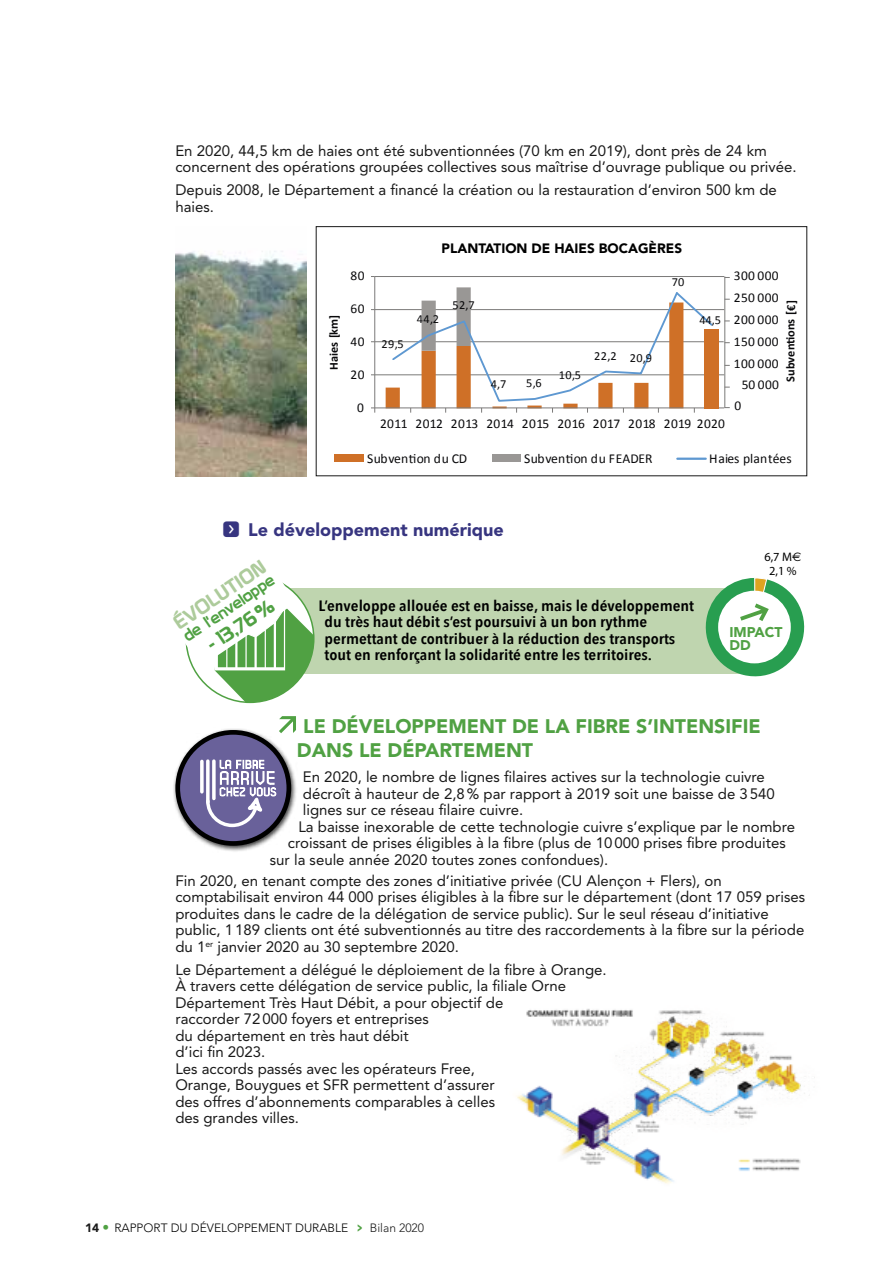
<style>
.page{position:relative;width:893px;height:1263px;background:#fff}
.page>*{position:absolute;margin:0;border:0;box-sizing:border-box;transform-origin:0 0}
.t1{font:900 19.5px/24px "Avenir LT Std";color:#50a143}
.t2{font:19.5px "Prototype";color:#adcb9b}
.t3{font:19.5px "Prototype";color:#50a143}
.t4{font:900 18px "Avenir LT Std";color:#373580}
.t5{font:16.5px "Prototype";color:#50a143}
.t6{font:15px/16.5px "Avenir LT Std";color:#191919}
.t7{font:600 15px/16.5px "Avenir Next Condensed";color:#000;scale:1.15 1}
.t8{font:900 14.1px/12.6px "Avenir LT Std";color:#50a143}
.t9{font:13.65px "Calibri";letter-spacing:.005em;color:#09090b}
.t10{font:900 13.5px "Avenir LT Std";color:#000}
.t11{font:13.35px "Calibri";letter-spacing:.03em;color:#09090b}
.t12{font:12.3px "Calibri";letter-spacing:.03em;color:#09090b}
.t13{font:700 12.3px "Calibri";color:#09090b}
.t14{font:condensed 12.3px/14.4px "Akzidenz Grotesk BE";color:#000;text-align:center}
.t15{font:300 12px "Avenir LT Std";color:#000}
.s1{font-family:"Button Bonus Rounded Negative";font-weight:400;font-size:19.5px}
.s2{font-family:"Euro Sans";font-stretch:normal}
.s3{font-weight:900;color:#191919}
.s4{font-family:"Avenir Next Condensed";font-weight:700;font-size:13.5px;color:#50a143}
.s5{color:#191919}
</style>
<div class="page">
<img style="left:517px;top:1008px;width:298px;height:176px">
<img style="left:175px;top:251px;width:131px;height:225px">
<hr style="left:375px;top:276px;width:349px;height:1px;background:#7b7a79">
<hr style="left:375px;top:309px;width:349px;height:1px;background:#7b7a79">
<hr style="left:375px;top:341px;width:349px;height:1px;background:#7b7a79">
<hr style="left:375px;top:374px;width:349px;height:1px;background:#7b7a79">
<hr style="left:724px;top:276px;width:1px;height:132px;background:#7b7a79">
<hr style="left:374px;top:276px;width:1px;height:132px;background:#7b7a79">
<hr style="left:375px;top:407px;width:349px;height:1px;background:#7b7a79">
<svg style="left:371px;top:407px;width:4px;height:6px"></svg>
<svg style="left:386px;top:287px;width:328px;height:126px"></svg>
<div style="left:335px;top:454px;width:29px;height:8px;background:#cf7027"></div>
<div style="left:492px;top:454px;width:29px;height:8px;background:#999795"></div>
<hr style="left:677px;top:458px;width:29px;height:2px;background:#5e98d1">
<div style="left:705px;top:329px;width:14px;height:79px;background:#cf7027"></div>
<div style="left:316px;top:226px;width:491px;height:250px;border:1px solid #191919"></div>
<div style="left:221px;top:588px;width:531px;height:85px;background:#bfd5af"></div>
<svg style="left:185px;top:582px;width:129px;height:120px"></svg>
<svg style="left:279px;top:716px;width:17px;height:11px"></svg>
<svg style="left:701px;top:578px;width:104px;height:99px"></svg>
<div style="left:172px;top:727px;width:126px;height:125px;background:#000;opacity:.75"></div>
<div style="left:178px;top:732px;width:111px;height:111px;background:#69619a;border-radius:50%"></div>
<div style="left:175px;top:730px;width:116px;height:116px;border:5px solid #000;border-radius:50%"></div>
<svg style="left:200px;top:761px;width:4px;height:31px"></svg>
<svg style="left:206px;top:759px;width:71px;height:70px"></svg>
<p class="t6" style="left:175px;top:143px;width:623px">En 2020, 44,5 km de haies ont été subventionnées (70 km en 2019), dont près de 24 km concernent des opérations groupées collectives sous maîtrise d’ouvrage publique ou privée.</p>
<p class="t6" style="left:175px;top:182px;width:603px">Depuis 2008, le Département a financé la création ou la restauration d’environ 500 km de haies.</p>
<p class="t13" style="left:325px;top:370px;width:57px;rotate:-90deg">Haies [km]</p>
<p class="t10" style="left:442px;top:241px;width:242px">PLANTATION DE HAIES BOCAGÈRES</p>
<p class="t11" style="left:351px;top:266px;width:16px">80</p>
<p class="t12" style="left:672px;top:273px;width:14px">70</p>
<p class="t11" style="left:734px;top:266px;width:46px">300 000</p>
<p class="t11" style="left:351px;top:299px;width:16px">60</p>
<p class="t12" style="left:452px;top:297px;width:24px">52,7</p>
<p class="t12" style="left:417px;top:311px;width:24px">44,2</p>
<p class="t11" style="left:351px;top:332px;width:16px">40</p>
<p class="t12" style="left:381px;top:335px;width:24px">29,5</p>
<p class="t12" style="left:594px;top:348px;width:59px">22,2 20,9</p>
<p class="t11" style="left:351px;top:365px;width:16px">20</p>
<p class="t12" style="left:491px;top:376px;width:17px">4,7</p>
<p class="t12" style="left:526px;top:374px;width:17px">5,6</p>
<p class="t12" style="left:559px;top:366px;width:24px">10,5</p>
<p class="t12" style="left:699px;top:312px;width:23px">44,5</p>
<p class="t11" style="left:734px;top:288px;width:46px">250 000</p>
<p class="t13" style="left:782px;top:382px;width:83px;rotate:-90deg">Subventions [€]</p>
<p class="t11" style="left:734px;top:310px;width:46px">200 000</p>
<p class="t11" style="left:734px;top:332px;width:46px">150 000</p>
<p class="t11" style="left:734px;top:354px;width:46px">100 000</p>
<p class="t11" style="left:742px;top:376px;width:39px">50 000</p>
<p class="t11" style="left:357px;top:398px;width:8px">0</p>
<p class="t11" style="left:734px;top:396px;width:8px">0</p>
<p class="t11" style="left:380px;top:415px;width:346px">2011 2012 2013 2014 2015 2016 2017 2018 2019 2020</p>
<p class="t9" style="left:367px;top:449px;width:102px">Subvention du CD</p>
<p class="t9" style="left:524px;top:449px;width:130px">Subvention du FEADER</p>
<p class="t9" style="left:709px;top:449px;width:84px">Haies plantées</p>
<p class="t4" style="left:221px;top:519px;width:284px"><span class="s1">f</span> Le développement numérique</p>
<h1 class="t2" style="left:169px;top:614px;width:108px;rotate:-34deg">ÉVOLUTION</h1>
<p class="t5" style="left:179px;top:629px;width:108px;rotate:-34deg">de l'enveloppe</p>
<h1 class="t3" style="left:202px;top:637px;width:78px;rotate:-34deg">- 13,76%</h1>
<p class="t7" style="left:325px;top:597px;width:323px;text-indent:-6px">L’enveloppe allouée est en baisse, mais le développement du très haut débit s’est poursuivi à un bon rythme permettant de contribuer à la réduction des transports tout en renforçant la solidarité entre les territoires.</p>
<p class="t14" style="left:764px;top:549px;width:39px">6,7 M<span class="s2">€<br></span>2,1 %</p>
<p class="t8" style="left:729px;top:626px;width:54px">IMPACT<br>DD</p>
<h1 class="t1" style="left:297px;top:714px;width:465px;text-indent:6px">LE DÉVELOPPEMENT DE LA FIBRE S’INTENSIFIE<br>DANS LE DÉPARTEMENT</h1>
<p class="t6" style="left:303px;top:769px;width:463px">En 2020, le nombre de lignes filaires actives sur la technologie cuivre</p>
<p class="t6" style="left:303px;top:785px;width:473px">décroît à hauteur de 2,8% par rapport à 2019 soit une baisse de 3540</p>
<p class="t6" style="left:303px;top:802px;width:222px">lignes sur ce réseau filaire cuivre.</p>
<p class="t6" style="left:298px;top:818px;width:498px">La baisse inexorable de cette technologie cuivre s’explique par le nombre</p>
<p class="t6" style="left:288px;top:835px;width:499px">croissant de prises éligibles à la fibre (plus de 10000 prises fibre produites</p>
<p class="t6" style="left:270px;top:851px;width:340px">sur la seule année 2020 toutes zones confondues).</p>
<p class="t6" style="left:175px;top:872px;width:631px">Fin 2020, en tenant compte des zones d’initiative privée (CU Alençon + Flers), on comptabilisait environ 44 000 prises éligibles à la fibre sur le département (dont 17 059 prises produites dans le cadre de la délégation de service public). Sur le seul réseau d’initiative public, 1189 clients ont été subventionnés au titre des raccordements à la fibre sur la période du 1<sup>er</sup> janvier 2020 au 30 septembre 2020.</p>
<p class="t6" style="left:175px;top:961px;width:433px">Le Département a délégué le déploiement de la fibre à Orange.<br>À travers cette délégation de service public, la filiale Orne Département Très Haut Débit, a pour objectif de<br>raccorder 72000 foyers et entreprises<br>du département en très haut débit<br>d’ici fin 2023.<br>Les accords passés avec les opérateurs Free,<br>Orange, Bouygues et SFR permettent d’assurer<br>des offres d’abonnements comparables à celles<br>des grandes villes.</p>
<p class="t15" style="left:85px;top:1220px;width:341px"><span class="s3">14</span> <span class="s4">•</span> RAPPORT DU DÉVELOPPEMENT DURABLE <span class="s4">&gt;</span> <span class="s5">Bilan 2020</span></p>
</div>
